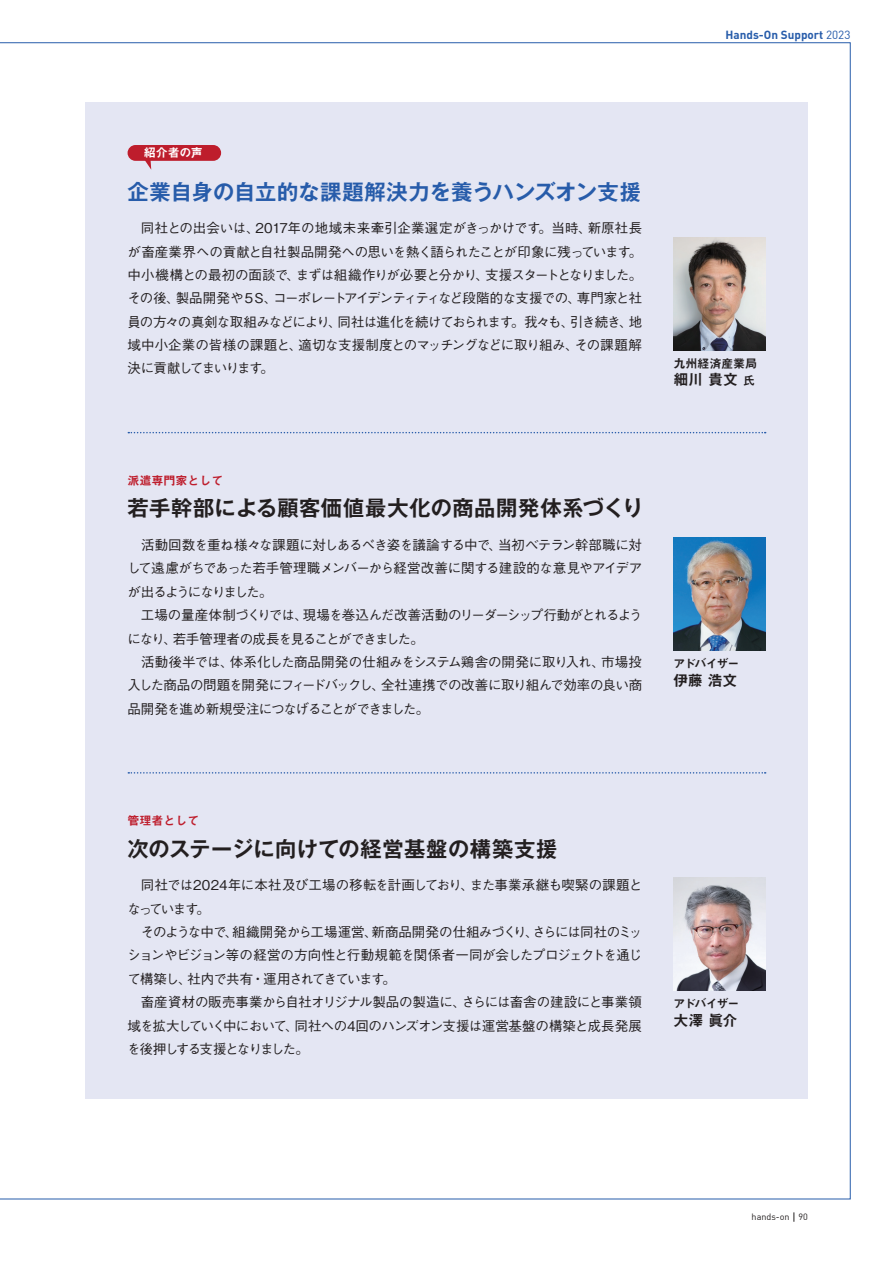
<style>
.page{position:relative;width:893px;height:1263px;background:#fff}
.page>*{position:absolute;margin:0;border:0;box-sizing:border-box;transform-origin:0 0}
.t1{font:700 21.3px "Gothic MB101 Pr 6 N De";letter-spacing:.02em;color:#231f20}
.t2{font:700 21.3px "Gothic MB101 Pr 6 N De";letter-spacing:.01em;color:#275caa}
.t3{font:15px "Midashi Go Pr 6 N MB31";letter-spacing:-.025em;color:#231f20}
.t4{font:500 13.5px/23.4px "Gothic BBB Pr 6 N";letter-spacing:-.05em;color:#231f20;text-align:justify}
.t5{font:500 13.5px/23.4px "Gothic BBB Pr 6 N";letter-spacing:-.075em;color:#231f20}
.t6{font:500 13.5px/23.4px "Gothic BBB Pr 6 N";letter-spacing:-.02em;color:#231f20}
.t7{font:12px "Midashi Go Pr 6 N MB31";color:#be1d2c}
.t8{font:12px "Midashi Go Pr 6 N MB31";letter-spacing:-.065em;color:#231f20}
.t9{font:12px "Midashi Go Pr 6 N MB31";letter-spacing:-.01em;color:#231f20}
.t10{font:12px "Midashi Go Pr 6 N MB31";letter-spacing:-.02em;color:#fff}
.t11{font:700 11.7px "DIN Pro";color:#275caa}
.t12{font:9px "DIN";color:#231f20}
.s1{font-family:"DIN";font-weight:400}
.s2{font-size:12px}
</style>
<div class="page">
<div style="left:85px;top:102px;width:723px;height:996px;background:#e4e6f3"></div>
<svg style="left:128px;top:432px;width:638px;height:1px"></svg>
<svg style="left:128px;top:772px;width:638px;height:1px"></svg>
<img style="left:674px;top:237px;width:91px;height:113px">
<div style="left:128px;top:145px;width:93px;height:16px;background:#be1d2c;border-radius:8px"></div>
<svg style="left:145px;top:160px;width:6px;height:9px"></svg>
<img style="left:674px;top:538px;width:91px;height:112px">
<img style="left:674px;top:878px;width:91px;height:112px">
<p class="t11" style="left:725px;top:25px;width:126px">Hands-On Support <span class="s1">2023</span></p>
<p class="t10" style="left:144px;top:143px;width:61px">紹介者の声</p>
<h1 class="t2" style="left:128px;top:174px;width:515px">企業自身の自立的な課題解決力を養うハンズオン支援</h1>
<p class="t4" style="left:127px;top:216px;width:516px;text-indent:14px">同社との出会いは、2017年の地域未来牽引企業選定がきっかけです。当時、新原社長が畜産業界への貢献と自社製品開発への思いを熱く語られたことが印象に残っています。中小機構との最初の面談で、まずは組織作りが必要と分かり、支援スタートとなりました。その後、製品開発や５S、コーポレートアイデンティティなど段階的な支援での、専門家と社員の方々の真剣な取組みなどにより、同社は進化を続けておられます。我々も、引き続き、地域中小企業の皆様の課題と、適切な支援制度とのマッチングなどに取り組み、その課題解決に貢献してまいります。</p>
<p class="t9" style="left:674px;top:354px;width:85px">九州経済産業局</p>
<p class="t3" style="left:674px;top:368px;width:83px">細川 貴文 <span class="s2">氏</span></p>
<p class="t7" style="left:128px;top:471px;width:98px">派遣専門家として</p>
<h1 class="t1" style="left:128px;top:491px;width:517px">若手幹部による顧客価値最大化の商品開発体系づくり</h1>
<p class="t4" style="left:127px;top:532px;width:516px;text-indent:14px">活動回数を重ね様々な課題に対しあるべき姿を議論する中で、当初ベテラン幹部職に対して遠慮がちであった若手管理職メンバーから経営改善に関する建設的な意見やアイデアが出るようになりました。</p>
<p class="t5" style="left:127px;top:602px;width:516px;text-indent:14px">工場の量産体制づくりでは、現場を巻込んだ改善活動のリーダーシップ行動がとれるようになり、若手管理者の成長を見ることができました。</p>
<p class="t4" style="left:127px;top:649px;width:516px;text-indent:14px">活動後半では、体系化した商品開発の仕組みをシステム鶏舎の開発に取り入れ、市場投入した商品の問題を開発にフィードバックし、全社連携での改善に取り組んで効率の良い商品開発を進め新規受注につなげることができました。</p>
<p class="t8" style="left:674px;top:654px;width:68px">アドバイザー</p>
<p class="t3" style="left:674px;top:668px;width:65px">伊藤 浩文</p>
<p class="t7" style="left:128px;top:811px;width:74px">管理者として</p>
<h1 class="t1" style="left:128px;top:831px;width:431px">次のステージに向けての経営基盤の構築支援</h1>
<p class="t6" style="left:127px;top:872px;width:516px;text-indent:14px">同社では2024年に本社及び工場の移転を計画しており、また事業承継も喫緊の課題となっています。</p>
<p class="t4" style="left:127px;top:919px;width:517px;text-indent:14px">そのような中で、組織開発から工場運営、新商品開発の仕組みづくり、さらには同社のミッションやビジョン等の経営の方向性と行動規範を関係者一同が会したプロジェクトを通じて構築し、社内で共有・運用されてきています。</p>
<p class="t4" style="left:127px;top:989px;width:516px;text-indent:14px">畜産資材の販売事業から自社オリジナル製品の製造に、さらには畜舎の建設にと事業領域を拡大していく中において、同社への4回のハンズオン支援は運営基盤の構築と成長発展を後押しする支援となりました。</p>
<p class="t8" style="left:674px;top:994px;width:68px">アドバイザー</p>
<p class="t3" style="left:674px;top:1008px;width:66px">大澤 眞介</p>
<p class="t12" style="left:752px;top:1211px;width:58px">hands-on 90</p>
</div>
